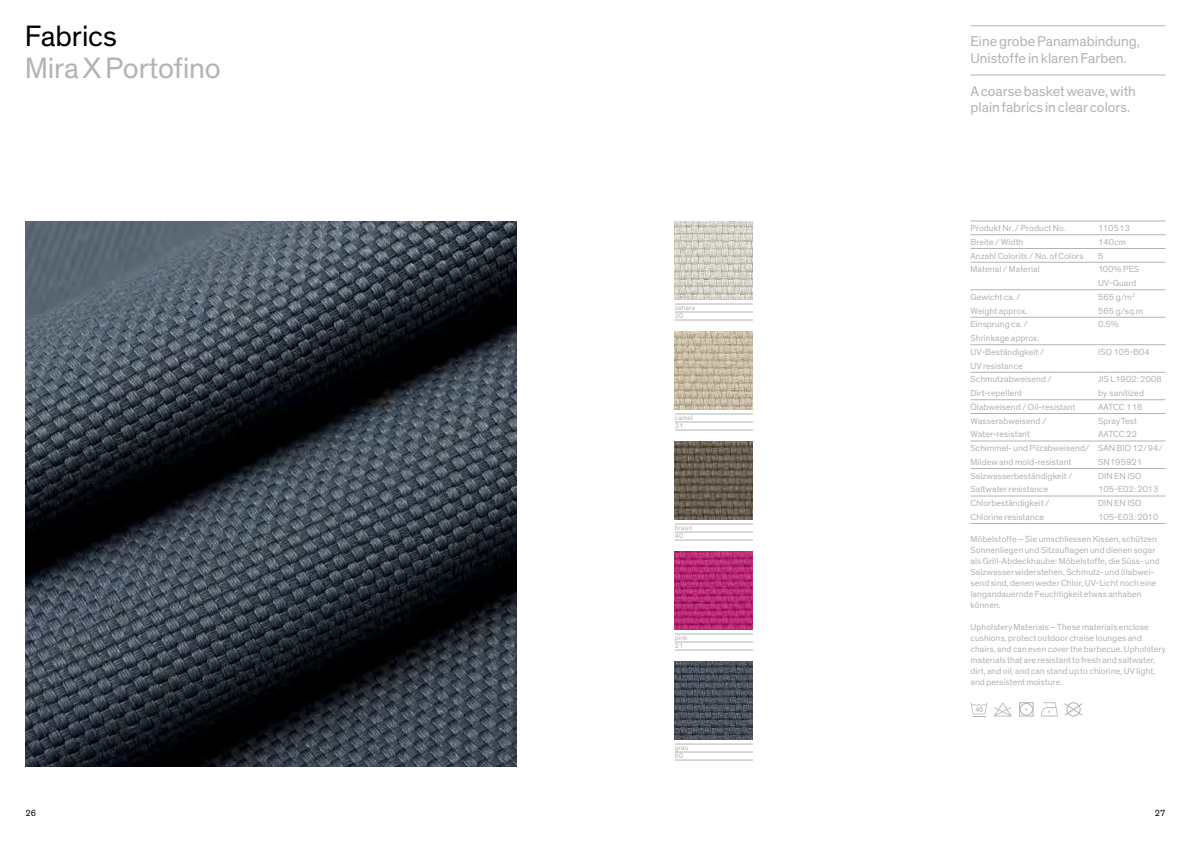
<style>
.page{position:relative;width:1191px;height:842px;background:#fff}
.page>*{position:absolute;margin:0;border:0;box-sizing:border-box;transform-origin:0 0}
.t1{font:30px "Theinhardt";letter-spacing:-.01em;color:#b3b3b1}
.t2{font:30px "Theinhardt";letter-spacing:-.005em;color:#000}
.t3{font:14.5px/16.5px "Theinhardt";color:#b3b3b1}
.t4{font:9px/11px "Theinhardt";letter-spacing:.01em;color:#b3b3b1}
.t5{font:9px "Theinhardt";color:#000}
.t6{font:7px/8px "Theinhardt";letter-spacing:.015em;color:#b3b3b1}
</style>
<div class="page">
<img style="left:26px;top:221px;width:490px;height:546px">
<div style="left:1019px;top:702px;width:14px;height:14px;border:1px solid #b3b3b1"></div>
<div style="left:1020px;top:703px;width:13px;height:13px;border:1px solid #b3b3b1;border-radius:50%"></div>
<svg style="left:970px;top:702px;width:17px;height:15px"></svg>
<svg style="left:1040px;top:702px;width:43px;height:14px"></svg>
<svg style="left:994px;top:702px;width:18px;height:14px"></svg>
<hr style="left:970px;top:221px;width:195px;height:1px;background:#b3b3b1">
<hr style="left:970px;top:234px;width:195px;height:1px;background:#b3b3b1">
<hr style="left:970px;top:248px;width:195px;height:1px;background:#b3b3b1">
<hr style="left:970px;top:262px;width:195px;height:1px;background:#b3b3b1">
<hr style="left:970px;top:289px;width:195px;height:1px;background:#b3b3b1">
<hr style="left:970px;top:317px;width:195px;height:1px;background:#b3b3b1">
<hr style="left:970px;top:344px;width:195px;height:1px;background:#b3b3b1">
<hr style="left:970px;top:372px;width:195px;height:1px;background:#b3b3b1">
<hr style="left:970px;top:399px;width:195px;height:1px;background:#b3b3b1">
<hr style="left:970px;top:413px;width:195px;height:1px;background:#b3b3b1">
<hr style="left:970px;top:441px;width:195px;height:1px;background:#b3b3b1">
<hr style="left:970px;top:468px;width:195px;height:1px;background:#b3b3b1">
<hr style="left:970px;top:496px;width:195px;height:1px;background:#b3b3b1">
<hr style="left:970px;top:523px;width:195px;height:1px;background:#b3b3b1">
<img style="left:675px;top:331px;width:78px;height:78px">
<img style="left:675px;top:221px;width:78px;height:78px">
<img style="left:675px;top:551px;width:78px;height:78px">
<img style="left:675px;top:441px;width:78px;height:78px">
<img style="left:675px;top:661px;width:78px;height:78px">
<hr style="left:675px;top:304px;width:78px;height:1px;background:#b3b3b1">
<hr style="left:675px;top:312px;width:78px;height:1px;background:#b3b3b1">
<hr style="left:675px;top:320px;width:78px;height:1px;background:#b3b3b1">
<hr style="left:675px;top:414px;width:78px;height:1px;background:#b3b3b1">
<hr style="left:675px;top:422px;width:78px;height:1px;background:#b3b3b1">
<hr style="left:675px;top:430px;width:78px;height:1px;background:#b3b3b1">
<hr style="left:675px;top:524px;width:78px;height:1px;background:#b3b3b1">
<hr style="left:675px;top:532px;width:78px;height:1px;background:#b3b3b1">
<hr style="left:675px;top:540px;width:78px;height:1px;background:#b3b3b1">
<hr style="left:675px;top:634px;width:78px;height:1px;background:#b3b3b1">
<hr style="left:675px;top:642px;width:78px;height:1px;background:#b3b3b1">
<hr style="left:675px;top:650px;width:78px;height:1px;background:#b3b3b1">
<hr style="left:675px;top:744px;width:78px;height:1px;background:#b3b3b1">
<hr style="left:675px;top:752px;width:78px;height:1px;background:#b3b3b1">
<hr style="left:675px;top:760px;width:78px;height:1px;background:#b3b3b1">
<hr style="left:970px;top:75px;width:195px;height:1px;background:#b3b3b1">
<hr style="left:970px;top:26px;width:195px;height:1px;background:#b3b3b1">
<h1 class="t2" style="left:25px;top:18px;width:94px">Fabrics</h1>
<h1 class="t1" style="left:25px;top:50px;width:198px">Mira X Portofino</h1>
<p class="t6" style="left:675px;top:304px;width:22px">sahara<br>30</p>
<p class="t6" style="left:675px;top:414px;width:20px">camel<br>31</p>
<p class="t6" style="left:675px;top:524px;width:19px">braun<br>40</p>
<p class="t6" style="left:675px;top:634px;width:14px">pink<br>21</p>
<p class="t6" style="left:675px;top:744px;width:15px">grau<br>60</p>
<h2 class="t3" style="left:970px;top:33px;width:171px">Eine grobe Panamabindung,<br>Unistoffe in klaren Farben.</h2>
<h2 class="t3" style="left:970px;top:83px;width:167px">A coarse basket weave, with plain fabrics in clear colors.</h2>
<p class="t4" style="left:970px;top:223px;width:97px">Produkt Nr. / Product No.</p>
<p class="t4" style="left:1098px;top:223px;width:33px">110513</p>
<p class="t4" style="left:970px;top:237px;width:54px">Breite / Width</p>
<p class="t4" style="left:1098px;top:237px;width:29px">140cm</p>
<p class="t4" style="left:970px;top:250px;width:115px">Anzahl Colorits / No. of Colors</p>
<p class="t4" style="left:1098px;top:250px;width:7px">5</p>
<p class="t4" style="left:970px;top:264px;width:71px">Material / Material</p>
<p class="t4" style="left:1098px;top:263px;width:43px;line-height:13.8px">100% PES<br>UV-Guard</p>
<p class="t4" style="left:970px;top:292px;width:52px">Gewicht ca. /</p>
<p class="t4" style="left:1098px;top:292px;width:39px">565 g/m<sup>2</sup></p>
<p class="t4" style="left:970px;top:305px;width:58px">Weight approx.</p>
<p class="t4" style="left:1098px;top:305px;width:47px">565 g/sq.m</p>
<p class="t4" style="left:970px;top:319px;width:59px">Einsprung ca. /</p>
<p class="t4" style="left:1098px;top:319px;width:22px">0.5%</p>
<p class="t4" style="left:970px;top:331px;width:75px;line-height:13.8px">Shrinkage approx.<br>UV-Beständigkeit /</p>
<p class="t4" style="left:1098px;top:347px;width:53px">ISO 105-B04</p>
<p class="t4" style="left:970px;top:359px;width:83px;line-height:13.8px">UV resistance<br>Schmutzabweisend /</p>
<p class="t4" style="left:1098px;top:374px;width:65px">JIS L1902: 2008</p>
<p class="t4" style="left:970px;top:388px;width:53px">Dirt-repellent</p>
<p class="t4" style="left:1098px;top:388px;width:47px">by sanitized</p>
<p class="t4" style="left:970px;top:402px;width:106px">Ölabweisend / Oil-resistant</p>
<p class="t4" style="left:1098px;top:402px;width:46px">AATCC 118</p>
<p class="t4" style="left:970px;top:415px;width:77px">Wasserabweisend /</p>
<p class="t4" style="left:1098px;top:415px;width:40px">Spray Test</p>
<p class="t4" style="left:970px;top:429px;width:61px">Water-resistant</p>
<p class="t4" style="left:970px;top:428px;width:194px;line-height:13.7px;text-indent:128px">AATCC 22<br>Schimmel- und Pilzabweisend/ SAN BIO 12/94/<br>Mildew and mold-resistant</p>
<p class="t4" style="left:1098px;top:457px;width:46px">SN195921</p>
<p class="t4" style="left:970px;top:470px;width:103px">Salzwasserbeständigkeit /</p>
<p class="t4" style="left:1098px;top:470px;width:45px">DIN EN ISO</p>
<p class="t4" style="left:970px;top:484px;width:79px">Saltwater resistance</p>
<p class="t4" style="left:1098px;top:484px;width:62px">105-E02: 2013</p>
<p class="t4" style="left:970px;top:498px;width:81px">Chlorbeständigkeit /</p>
<p class="t4" style="left:1098px;top:498px;width:45px">DIN EN ISO</p>
<p class="t4" style="left:970px;top:512px;width:75px">Chlorine resistance</p>
<p class="t4" style="left:1098px;top:512px;width:62px">105-E03: 2010</p>
<p class="t4" style="left:970px;top:533px;width:190px">Möbelstoffe – Sie umschliessen Kissen, schützen Sonnenliegen und Sitzauflagen und dienen sogar als Grill-Abdeckhaube: Möbelstoffe, die Süss- und Salzwasser widerstehen, Schmutz- und ölabwei&shy;send sind, denen weder Chlor, UV-Licht noch eine langandauernde Feuchtigkeit etwas anhaben können.</p>
<p class="t4" style="left:970px;top:621px;width:197px">Upholstery Materials – These materials enclose cushions, protect outdoor chaise lounges and chairs, and can even cover the barbecue. Upholstery materials that are resistant to fresh and saltwater, dirt, and oil, and can stand up to chlorine, UV light, and persistent moisture.</p>
<p class="t5" style="left:26px;top:808px;width:12px">26</p>
<p class="t5" style="left:1154px;top:808px;width:12px">27</p>
</div>
